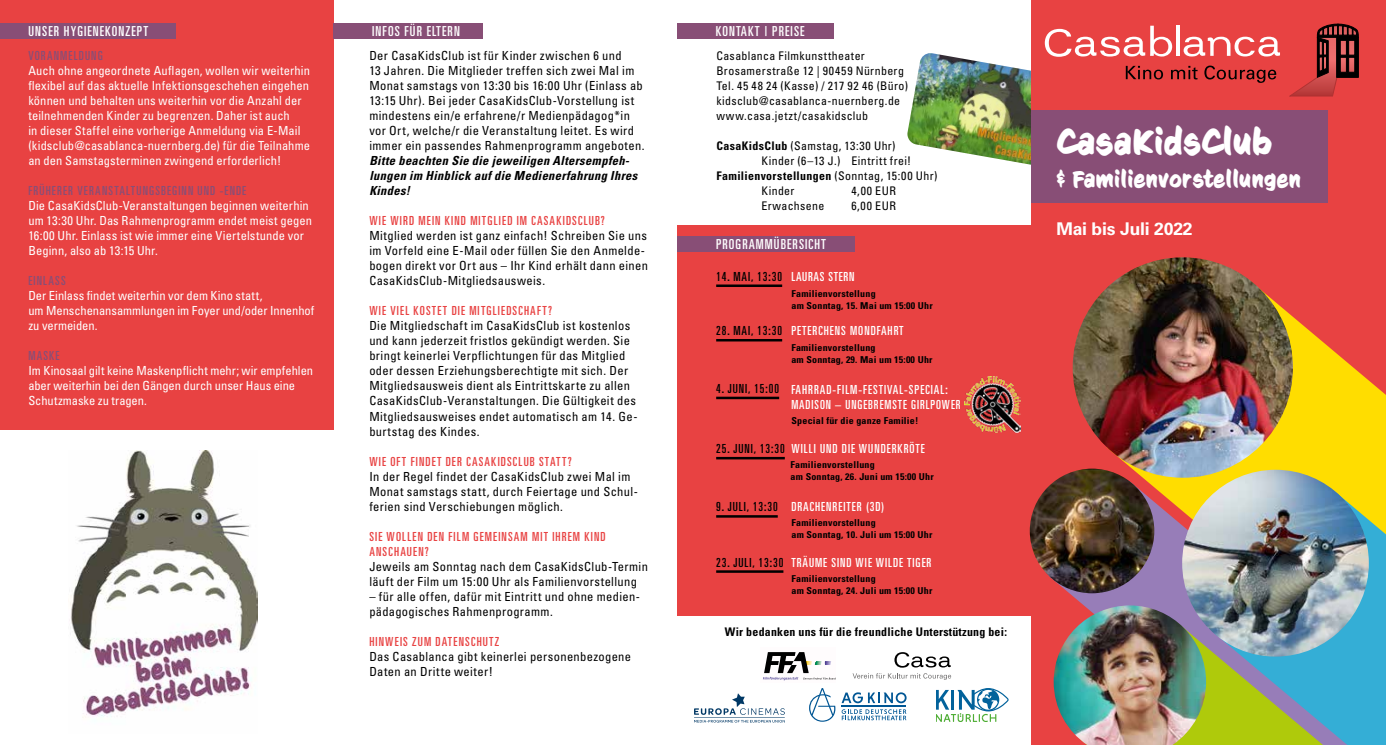
<style>
.page{position:relative;width:1386px;height:745px;background:#fff}
.page>*{position:absolute;margin:0;border:0;box-sizing:border-box;transform-origin:0 0}
.t1{font:700 35px "CC Sign Language";letter-spacing:.02em;color:#fff}
.t2{font:700 22.5px "CC Sign Language";letter-spacing:.02em;color:#fff}
.t3{font:700 17.5px "Univers LT Std";letter-spacing:-.01em;color:#fff}
.t4{font:ultra-condensed 13.75px "Univers LT Std";letter-spacing:.08em;color:#fff}
.t5{font:condensed 12.5px/15px "Univers LT Std";letter-spacing:.03em;color:#000}
.t6{font:condensed 12.5px/15px "Univers LT Std";letter-spacing:.005em;color:#fff}
.t7{font:ultra-condensed 12.5px/15px "Univers LT Std";letter-spacing:.095em;color:#e84242}
.t8{font:ultra-condensed 12.5px/15px "Univers LT Std";letter-spacing:.08em;color:#fff}
.t9{font:italic 700 condensed 12.5px/15px "Univers LT Std";letter-spacing:.03em;color:#000}
.t10{font:ultra-condensed 12.5px "Univers LT Std";letter-spacing:.08em;color:#000}
.t11{font:ultra-condensed 12.5px "Univers LT Std";letter-spacing:.09em;color:#884e76}
.t12{font:ultra-condensed 12.5px "Univers LT Std";letter-spacing:.06em;color:#fff}
.t13{font:condensed 11.88px/15px "Univers LT Std";letter-spacing:.03em;color:#000}
.t14{font:700 condensed 11.88px "Univers LT Std";letter-spacing:.02em;color:#000}
.t15{font:700 condensed 9.5px/12px "Univers LT Std";letter-spacing:.02em;color:#000;scale:1.05 1}
.s1{font-weight:700}
.s2{font-weight:400}
.s3{color:#000}
</style>
<div class="page">
<div style="left:0;top:0;width:333px;height:429px;background:#e84242"></div>
<img style="left:70px;top:450px;width:187px;height:268px">
<div style="left:0;top:23px;width:175px;height:16px;background:#884e76"></div>
<div style="left:333px;top:23px;width:150px;height:16px;background:#884e76"></div>
<img style="left:907px;top:53px;width:124px;height:112px">
<div style="left:677px;top:225px;width:354px;height:390px;background:#e84242"></div>
<svg style="left:852px;top:652px;width:99px;height:27px"></svg>
<svg style="left:694px;top:693px;width:91px;height:29px"></svg>
<svg style="left:842px;top:692px;width:64px;height:10px"></svg>
<svg style="left:841px;top:709px;width:65px;height:10px"></svg>
<hr style="left:841px;top:705px;width:65px;height:1px;background:#005694">
<svg style="left:809px;top:688px;width:26px;height:33px"></svg>
<svg style="left:763px;top:679px;width:73px;height:2px"></svg>
<svg style="left:763px;top:652px;width:73px;height:27px"></svg>
<svg style="left:936px;top:688px;width:72px;height:33px"></svg>
<div style="left:677px;top:23px;width:156px;height:16px;background:#884e76"></div>
<div style="left:677px;top:237px;width:177px;height:15px;background:#884e76"></div>
<div style="left:1031px;top:0;width:354px;height:744px;background:#e84242"></div>
<svg style="left:1106px;top:279px;width:279px;height:202px;fill:#fd0"></svg>
<svg style="left:1052px;top:481px;width:333px;height:124px;background:#bb8b78"></svg>
<svg style="left:1213px;top:489px;width:172px;height:255px;background:#4eb2bd"></svg>
<svg style="left:1206px;top:626px;width:117px;height:118px;background:#87b168"></svg>
<img style="left:1072px;top:257px;width:220px;height:220px;border-radius:110px">
<img style="left:1182px;top:469px;width:186px;height:187px;border-radius:93px">
<img style="left:1029px;top:468px;width:125px;height:125px;border-radius:62px">
<img style="left:1053px;top:605px;width:153px;height:139px">
<div style="left:1031px;top:110px;width:297px;height:93px;background:#884e76"></div>
<hr style="left:716px;top:284px;width:66px;height:3px;background:#000">
<hr style="left:716px;top:339px;width:66px;height:2px;background:#000">
<hr style="left:716px;top:396px;width:63px;height:3px;background:#000">
<hr style="left:716px;top:456px;width:68px;height:3px;background:#000">
<hr style="left:716px;top:515px;width:61px;height:2px;background:#000">
<hr style="left:716px;top:570px;width:67px;height:2px;background:#000">
<svg style="left:1044px;top:26px;width:128px;height:31px"></svg>
<hr style="left:1176px;top:26px;width:3px;height:30px;background:#fff">
<svg style="left:1183px;top:37px;width:97px;height:19px"></svg>
<svg style="left:1289px;top:24px;width:69px;height:72px"></svg>
<svg style="left:1125px;top:65px;width:151px;height:18px"></svg>
<img style="left:964px;top:376px;width:56px;height:56px">
<p class="t4" style="left:29px;top:23px;width:121px">UNSER HYGIENEKONZEPT</p>
<p class="t11" style="left:28px;top:48px;width:76px">VORANMELDUNG</p>
<p class="t6" style="left:28px;top:63px;width:283px">Auch ohne angeordnete Auflagen, wollen wir weiterhin flexibel auf das aktuelle Infektionsgeschehen eingehen können und behalten uns weiterhin vor die Anzahl der teilnehmenden Kinder zu begrenzen. Daher ist auch<br>in dieser Staffel eine vorherige Anmeldung via E-Mail (kidsclub@casablanca-nuernberg.de) für die Teilnahme an den Samstagsterminen zwingend erforderlich!</p>
<p class="t11" style="left:28px;top:183px;width:219px">FRÜHERER VERANSTALTUNGSBEGINN UND -ENDE</p>
<p class="t6" style="left:28px;top:198px;width:285px">Die CasaKidsClub-Veranstaltungen beginnen weiterhin um 13:30 Uhr. Das Rahmenprogramm endet meist gegen 16:00 Uhr. Einlass ist wie immer eine Viertelstunde vor Beginn, also ab 13:15 Uhr.</p>
<p class="t11" style="left:28px;top:273px;width:39px">EINLASS</p>
<p class="t6" style="left:28px;top:288px;width:287px">Der Einlass findet weiterhin vor dem Kino statt,<br>um Menschenansammlungen im Foyer und/oder Innenhof zu vermeiden.</p>
<p class="t11" style="left:28px;top:348px;width:33px">MASKE</p>
<p class="t6" style="left:28px;top:363px;width:286px">Im Kinosaal gilt keine Maskenpflicht mehr; wir empfehlen aber weiterhin bei den Gängen durch unser Haus eine<br>Schutzmaske zu tragen.</p>
<p class="t4" style="left:372px;top:23px;width:89px">INFOS FÜR ELTERN</p>
<p class="t5" style="left:369px;top:48px;width:277px">Der CasaKidsClub ist für Kinder zwischen 6 und<br>13 Jahren. Die Mitglieder treffen sich zwei Mal im Monat samstags von 13:30 bis 16:00 Uhr (Einlass ab 13:15 Uhr). Bei jeder CasaKidsClub-Vorstellung ist mindestens ein/e erfahrene/r Medienpädagog*in vor Ort, welche/r die Veranstaltung leitet. Es wird immer ein passendes Rahmenprogramm angeboten.</p>
<p class="t9" style="left:369px;top:153px;width:269px">Bitte beachten Sie die jeweiligen Altersempfeh&shy;lungen im Hinblick auf die Medienerfahrung Ihres<br>Kindes!</p>
<p class="t7" style="left:369px;top:213px;width:237px">WIE WIRD MEIN KIND MITGLIED IM CASAKIDSCLUB?</p>
<p class="t5" style="left:369px;top:228px;width:280px">Mitglied werden ist ganz einfach! Schreiben Sie uns im Vorfeld eine E-Mail oder füllen Sie den Anmelde&shy;bogen direkt vor Ort aus – Ihr Kind erhält dann einen CasaKidsClub-Mitgliedsausweis.</p>
<p class="t7" style="left:369px;top:303px;width:184px">WIE VIEL KOSTET DIE MITGLIEDSCHAFT?</p>
<p class="t5" style="left:369px;top:318px;width:270px">Die Mitgliedschaft im CasaKidsClub ist kostenlos und kann jederzeit fristlos gekündigt werden. Sie bringt keinerlei Verpflichtungen für das Mitglied oder dessen Erziehungsberechtigte mit sich. Der Mitgliedsausweis dient als Eintrittskarte zu allen CasaKidsClub-Veranstaltungen. Die Gültigkeit des Mitgliedsausweises endet automatisch am 14. Ge&shy;burtstag des Kindes.</p>
<p class="t7" style="left:369px;top:453px;width:204px">WIE OFT FINDET DER CASAKIDSCLUB STATT?</p>
<p class="t5" style="left:369px;top:468px;width:270px">In der Regel findet der CasaKidsClub zwei Mal im<br>Monat samstags statt, durch Feiertage und Schul&shy;ferien sind Verschiebungen möglich.</p>
<p class="t7" style="left:369px;top:528px;width:238px">SIE WOLLEN DEN FILM GEMEINSAM MIT IHREM KIND<br>ANSCHAUEN?</p>
<p class="t5" style="left:369px;top:558px;width:280px">Jeweils am Sonntag nach dem CasaKidsClub-Termin läuft der Film um 15:00 Uhr als Familienvorstellung</p>
<p class="t5" style="left:369px;top:588px;width:272px">– für alle offen, dafür mit Eintritt und ohne medien&shy;pädagogisches Rahmenprogramm.</p>
<p class="t7" style="left:369px;top:633px;width:131px">HINWEIS ZUM DATENSCHUTZ</p>
<p class="t5" style="left:369px;top:648px;width:263px">Das Casablanca gibt keinerlei personenbezogene<br>Daten an Dritte weiter!</p>
<p class="t4" style="left:716px;top:23px;width:90px">KONTAKT | PREISE</p>
<p class="t13" style="left:716px;top:48px;width:193px">Casablanca Filmkunsttheater Brosamerstraße 12 | 90459 Nürnberg Tel. 45 48 24 (Kasse) / 217 92 46 (Büro) kidsclub@casablanca-nuernberg.de www.casa.jetzt/casakidsclub</p>
<p class="t13" style="left:716px;top:138px;width:181px"><span class="s1">CasaKidsClub</span> (Samstag, 13:30 Uhr)</p>
<p class="t13" style="left:761px;top:153px;width:151px">Kinder (6–13 J.) Eintritt frei!</p>
<p class="t14" style="left:716px;top:168px;width:222px">Familienvorstellungen <span class="s2">(Sonntag, 15:00 Uhr)</span></p>
<p class="t13" style="left:761px;top:183px;width:35px">Kinder</p>
<p class="t13" style="left:851px;top:183px;width:46px">4,00 EUR</p>
<p class="t13" style="left:761px;top:198px;width:64px">Erwachsene</p>
<p class="t13" style="left:851px;top:198px;width:46px">6,00 EUR</p>
<p class="t4" style="left:716px;top:236px;width:112px">PROGRAMMÜBERSICHT</p>
<p class="t10" style="left:716px;top:269px;width:67px">14. MAI, 13:30</p>
<p class="t12" style="left:791px;top:269px;width:65px">LAURAS STERN</p>
<p class="t15" style="left:791px;top:287px;width:136px">Familienvorstellung<br>am Sonntag, 15. Mai um 15:00 Uhr</p>
<p class="t8" style="left:716px;top:323px;width:189px"><span class="s3">28. MAI, 13:30</span> PETERCHENS MONDFAHRT</p>
<p class="t10" style="left:716px;top:381px;width:64px">4. JUNI, 15:00</p>
<p class="t15" style="left:791px;top:341px;width:136px">Familienvorstellung<br>am Sonntag, 29. Mai um 15:00 Uhr</p>
<p class="t8" style="left:791px;top:381px;width:171px">FAHRRAD-FILM-FESTIVAL-SPECIAL:<br>MADISON – UNGEBREMSTE GIRLPOWER</p>
<p class="t15" style="left:791px;top:414px;width:122px">Special für die ganze Familie!</p>
<p class="t8" style="left:791px;top:441px;width:135px">WILLI UND DIE WUNDERKRÖTE</p>
<p class="t10" style="left:716px;top:441px;width:70px">25. JUNI, 13:30</p>
<p class="t15" style="left:790px;top:458px;width:138px">Familienvorstellung<br>am Sonntag, 26. Juni um 15:00 Uhr</p>
<p class="t10" style="left:716px;top:499px;width:63px">9. JULI, 13:30</p>
<p class="t10" style="left:716px;top:554px;width:69px">23. JULI, 13:30</p>
<p class="t8" style="left:791px;top:499px;width:94px">DRACHENREITER (3D)</p>
<p class="t15" style="left:791px;top:516px;width:136px">Familienvorstellung<br>am Sonntag, 10. Juli um 15:00 Uhr</p>
<p class="t8" style="left:791px;top:554px;width:142px">TRÄUME SIND WIE WILDE TIGER</p>
<p class="t15" style="left:791px;top:572px;width:136px">Familienvorstellung<br>am Sonntag, 24. Juli um 15:00 Uhr</p>
<p class="t14" style="left:725px;top:624px;width:283px">Wir bedanken uns für die freundliche Unterstützung bei:</p>
<h1 class="t1" style="left:1056px;top:121px;width:217px">CasaKidsClub</h1>
<h2 class="t2" style="left:1056px;top:166px;width:246px">&amp; Familienvorstellungen</h2>
<h3 class="t3" style="left:1056px;top:218px;width:138px">Mai bis Juli 2022</h3>
</div>
